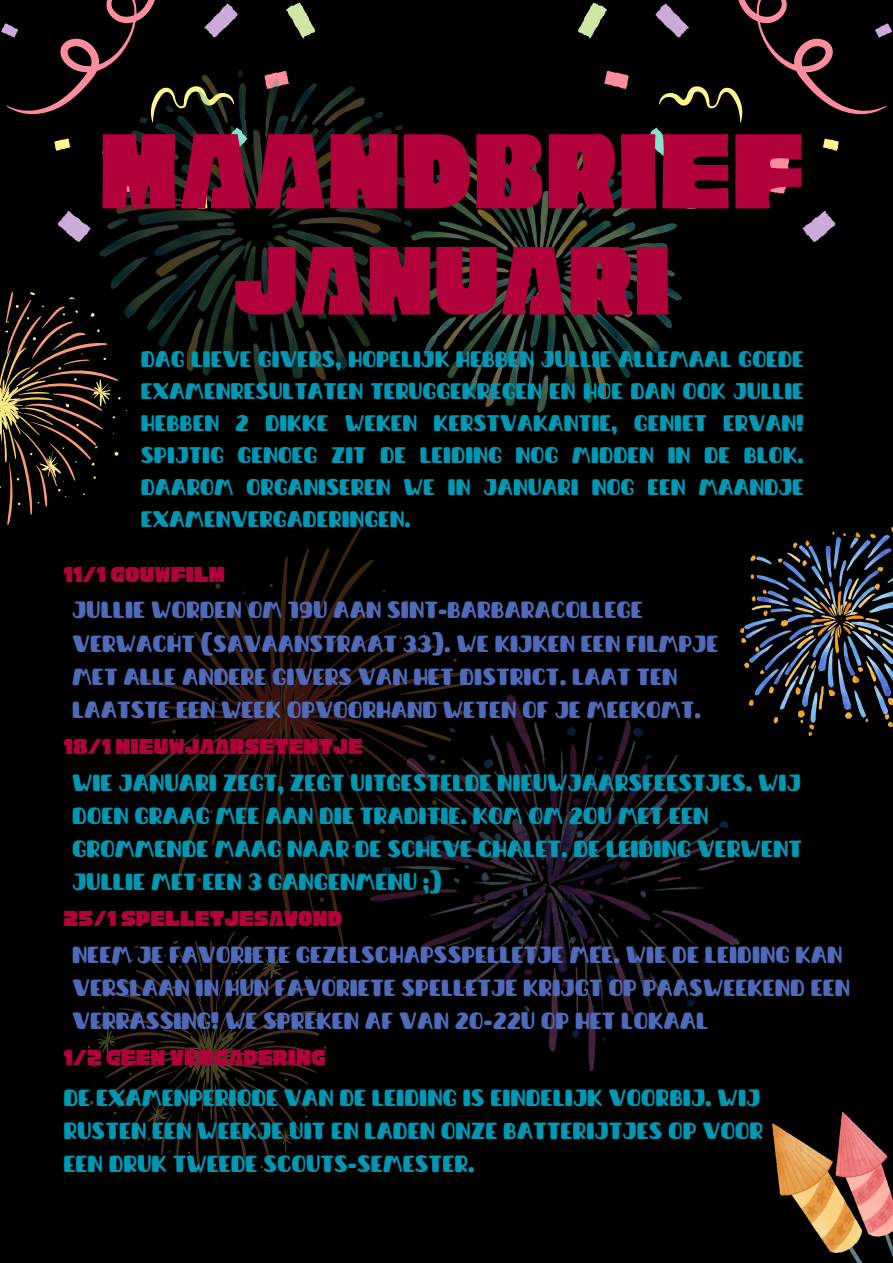
<style>
.page{position:relative;width:893px;height:1263px;background:#000}
.page>*{position:absolute;margin:0;border:0;box-sizing:border-box;transform-origin:0 0}
.t1{font:118.12px "Cubao Free Regular";color:#b2003b}
.t2{font:107.55px "Cubao Free Regular";color:#b2003b}
.t3{font:24px/33.2px "Cranberry";color:#4f6ab9}
.t4{font:24px/33.2px "Cranberry";color:#0097b2}
.t5{font:24px "Cubao Free Regular";color:#b2003b}
.t6{font:23.17px/32.1px "Cranberry";color:#0097b2;text-align:justify}
</style>
<div class="page">
<svg style="left:604px;top:71px;width:25px;height:18px"></svg>
<svg style="left:578px;top:2px;width:29px;height:37px"></svg>
<svg style="left:645px;top:0;width:247px;height:242px"></svg>
<svg style="left:286px;top:2px;width:29px;height:37px"></svg>
<svg style="left:1px;top:0;width:240px;height:242px"></svg>
<svg style="left:0;top:292px;width:127px;height:233px"></svg>
<img style="left:772px;top:1113px;width:121px;height:150px">
<img style="left:740px;top:528px;width:153px;height:207px">
<img style="left:422px;top:694px;width:318px;height:377px">
<svg style="left:288px;top:523px;width:184px;height:424px"></svg>
<svg style="left:115px;top:548px;width:352px;height:371px"></svg>
<svg style="left:90px;top:931px;width:232px;height:243px"></svg>
<svg style="left:150px;top:986px;width:133px;height:134px"></svg>
<img style="left:100px;top:71px;width:312px;height:315px">
<img style="left:412px;top:140px;width:269px;height:272px">
<p class="t1" style="left:99px;top:114px;width:707px">MAANDBRIEF</p>
<p class="t2" style="left:233px;top:228px;width:440px">JANUARI</p>
<p class="t6" style="left:141px;top:344px;width:664px">DAG LIEVE GIVERS, HOPELIJK HEBBEN JULLIE ALLEMAAL GOEDE EXAMENRESULTATEN TERUGGEKREGEN EN HOE DAN OOK JULLIE HEBBEN 2 DIKKE WEKEN KERSTVAKANTIE, GENIET ERVAN!<br>SPIJTIG GENOEG ZIT DE LEIDING NOG MIDDEN IN DE BLOK.<br>DAAROM ORGANISEREN WE IN JANUARI NOG EEN MAANDJE EXAMENVERGADERINGEN.</p>
<h1 class="t5" style="left:64px;top:563px;width:163px">11/1 GOUWFILM</h1>
<p class="t3" style="left:72px;top:595px;width:648px">JULLIE WORDEN OM 19U AAN SINT-BARBARACOLLEGE VERWACHT (SAVAANSTRAAT 33). WE KIJKEN EEN FILMPJE MET ALLE ANDERE GIVERS VAN HET DISTRICT. LAAT TEN LAATSTE EEN WEEK OPVOORHAND WETEN OF JE MEEKOMT.</p>
<p class="t5" style="left:64px;top:735px;width:301px">18/1 NIEUWJAARSETENTJE</p>
<p class="t4" style="left:72px;top:767px;width:731px">WIE JANUARI ZEGT, ZEGT UITGESTELDE NIEUWJAARSFEESTJES. WIJ DOEN GRAAG MEE AAN DIE TRADITIE. KOM OM 20U MET EEN GROMMENDE MAAG NAAR DE SCHEVE CHALET. DE LEIDING VERWENT JULLIE MET EEN 3 GANGENMENU ;)</p>
<h1 class="t5" style="left:64px;top:907px;width:280px">25/1 SPELLETJESAVOND</h1>
<p class="t3" style="left:72px;top:939px;width:779px">NEEM JE FAVORIETE GEZELSCHAPSSPELLETJE MEE. WIE DE LEIDING KAN<br>VERSLAAN IN HUN FAVORIETE SPELLETJE KRIJGT OP PAASWEEKEND EEN<br>VERRASSING! WE SPREKEN AF VAN 20-22U OP HET LOKAAL</p>
<p class="t5" style="left:64px;top:1046px;width:264px">1/2 GEEN VERGADERING</p>
<p class="t4" style="left:63px;top:1082px;width:701px">DE EXAMENPERIODE VAN DE LEIDING IS EINDELIJK VOORBIJ. WIJ<br>RUSTEN EEN WEEKJE UIT EN LADEN ONZE BATTERIJTJES OP VOOR<br>EEN DRUK TWEEDE SCOUTS-SEMESTER.</p>
</div>
